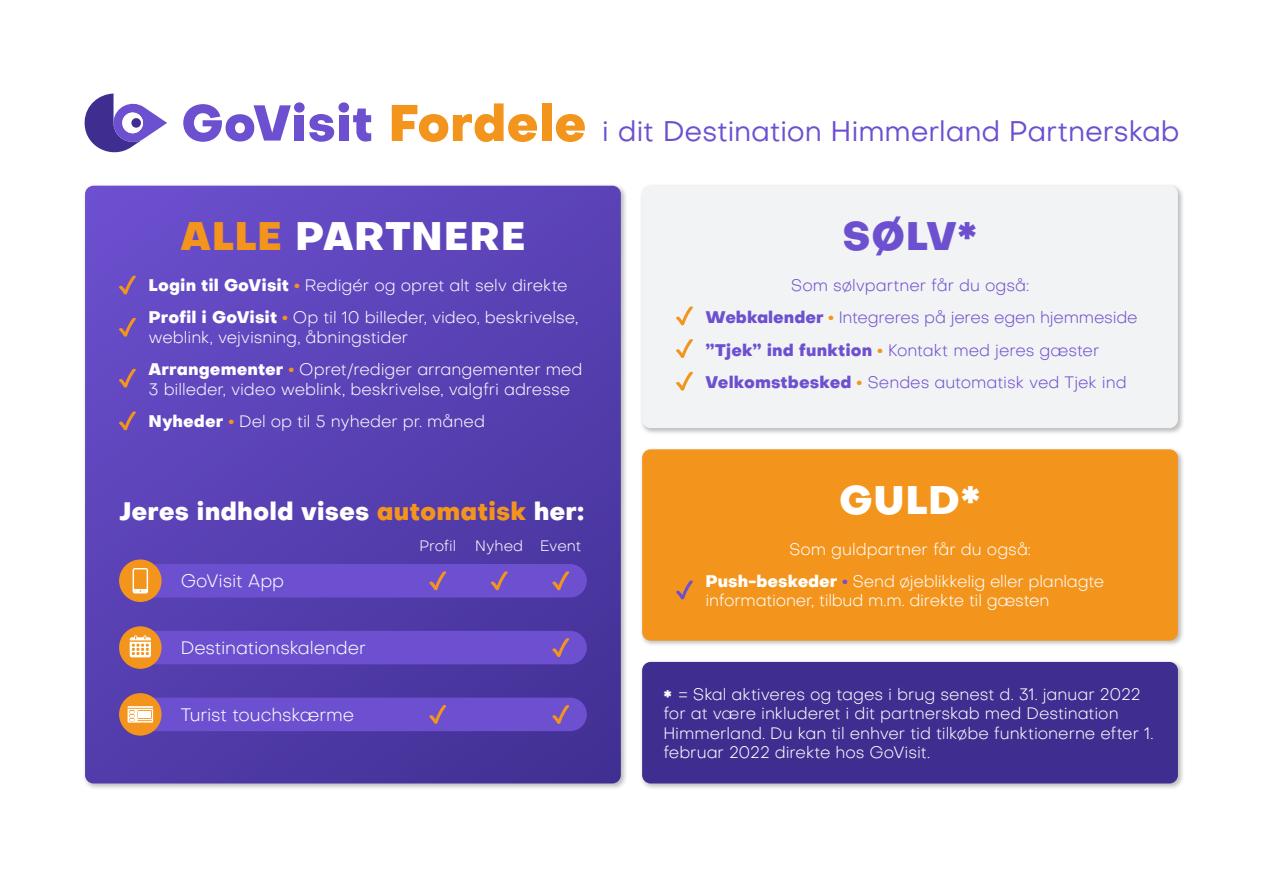
<style>
.page{position:relative;width:1263px;height:893px;background:#fff}
.page>*{position:absolute;margin:0;border:0;box-sizing:border-box;transform-origin:0 0}
.rubrik_hvid_m_extra{font:800 39px "Objectivity";letter-spacing:.015em;color:#fff}
.rubrik_hvid_m_extra-2{font:800 39px "Objectivity";color:#6d50d0}
.Rubrik_XL{font:28.2px "Objectivity";letter-spacing:-.005em;color:#6d50d0}
.mellemrubrik{font:800 24.75px "Objectivity";color:#fff}
.brød{font:300 18px "Objectivity";letter-spacing:-.01em;color:#fff}
.brød-2{font:300 16.5px/19.5px "Objectivity";letter-spacing:-.005em;color:#fff}
.brød-3{font:300 16.5px "Objectivity";letter-spacing:-.005em;color:#6d50d0}
.brød-4{font:800 16.5px "Objectivity";color:#fff}
.brød-5{font:300 15px "Objectivity";letter-spacing:-.005em;color:#fff}
.s1{font-weight:800;font-size:50.4px;color:#f3951d}
.s2{color:#f3951d}
.s3{font-weight:800}
.s4{font-weight:800;color:#f3951d}
.s5{font-weight:800;color:#6d50d0}
</style>
<div class="page">
<div style="left:82px;top:183px;width:545px;height:607px;background:#231f20;opacity:.3"></div>
<svg style="left:85px;top:186px;width:536px;height:597px;background:#5740b2"></svg>
<div style="left:639px;top:183px;width:545px;height:252px;background:#231f20;opacity:.3"></div>
<div style="left:642px;top:186px;width:536px;height:242px;background:#f2f3f4;border-radius:9px"></div>
<div style="left:639px;top:659px;width:545px;height:131px;background:#231f20;opacity:.3"></div>
<div style="left:642px;top:662px;width:536px;height:121px;background:#3f2e90;border-radius:9px"></div>
<div style="left:639px;top:447px;width:545px;height:201px;background:#231f20;opacity:.3"></div>
<div style="left:642px;top:449px;width:536px;height:192px;background:#f3951d;border-radius:9px"></div>
<svg style="left:119px;top:276px;width:17px;height:18px"></svg>
<svg style="left:676px;top:306px;width:17px;height:19px"></svg>
<svg style="left:676px;top:339px;width:17px;height:19px"></svg>
<svg style="left:676px;top:372px;width:17px;height:19px"></svg>
<svg style="left:119px;top:411px;width:17px;height:19px"></svg>
<svg style="left:119px;top:318px;width:17px;height:19px"></svg>
<svg style="left:119px;top:369px;width:17px;height:18px"></svg>
<div style="left:131px;top:564px;width:456px;height:33px;background:#6d50d0;border-radius:17px"></div>
<div style="left:131px;top:631px;width:456px;height:33px;background:#6d50d0;border-radius:17px"></div>
<div style="left:131px;top:698px;width:456px;height:33px;background:#6d50d0;border-radius:17px"></div>
<div style="left:119px;top:559px;width:43px;height:43px;background:#f3951d;border-radius:50%"></div>
<svg style="left:133px;top:568px;width:15px;height:25px"></svg>
<div style="left:119px;top:693px;width:43px;height:43px;background:#f3951d;border-radius:50%"></div>
<svg style="left:128px;top:706px;width:25px;height:17px"></svg>
<div style="left:138px;top:711px;width:13px;height:7px;background:#fff"></div>
<div style="left:119px;top:626px;width:43px;height:43px;background:#f3951d;border-radius:50%"></div>
<svg style="left:130px;top:635px;width:21px;height:22px"></svg>
<svg style="left:429px;top:571px;width:17px;height:19px"></svg>
<svg style="left:429px;top:705px;width:17px;height:19px"></svg>
<svg style="left:491px;top:571px;width:17px;height:19px"></svg>
<svg style="left:552px;top:571px;width:17px;height:19px"></svg>
<svg style="left:552px;top:638px;width:17px;height:19px"></svg>
<svg style="left:552px;top:705px;width:17px;height:19px"></svg>
<svg style="left:676px;top:581px;width:17px;height:18px"></svg>
<svg style="left:85px;top:94px;width:82px;height:59px"></svg>
<div style="left:131px;top:118px;width:10px;height:10px;background:#3f2e90;border-radius:50%"></div>
<svg style="left:183px;top:104px;width:108px;height:38px"></svg>
<div style="left:294px;top:102px;width:11px;height:11px;background:#6d50d0;border-radius:50%"></div>
<div style="left:295px;top:115px;width:9px;height:26px;background:#6d50d0"></div>
<svg style="left:309px;top:114px;width:25px;height:28px"></svg>
<div style="left:338px;top:102px;width:11px;height:11px;background:#6d50d0;border-radius:50%"></div>
<div style="left:339px;top:115px;width:9px;height:26px;background:#6d50d0"></div>
<svg style="left:353px;top:109px;width:18px;height:33px"></svg>
<p class="Rubrik_XL" style="left:388px;top:113px;width:793px"><span class="s1">Fordele</span> i dit Destination Himmerland Partnerskab</p>
<p class="rubrik_hvid_m_extra" style="left:181px;top:207px;width:346px"><span class="s2">ALLE</span> PARTNERE</p>
<p class="brød-2" style="left:149px;top:275px;width:421px"><span class="s3">Login til GoVisit</span> <span class="s4">•</span> Redigér og opret alt selv direkte</p>
<p class="brød-2" style="left:149px;top:308px;width:431px"><span class="s3">Profil i GoVisit</span> <span class="s4">•</span> Op til 10 billeder, video, beskrivelse, weblink, vejvisning, åbningstider</p>
<p class="brød-2" style="left:149px;top:359px;width:435px"><span class="s3">Arrangementer</span> <span class="s4">•</span> Opret/rediger arrangementer med<br>3 billeder, video weblink, beskrivelse, valgfri adresse</p>
<p class="brød-2" style="left:149px;top:411px;width:338px"><span class="s3">Nyheder</span> <span class="s4">•</span> Del op til 5 nyheder pr. måned</p>
<p class="mellemrubrik" style="left:119px;top:493px;width:467px">Jeres indhold vises <span class="s2">automatisk</span> her:</p>
<p class="brød" style="left:181px;top:569px;width:105px">GoVisit App</p>
<p class="brød" style="left:181px;top:636px;width:187px">Destinationskalender</p>
<p class="brød" style="left:181px;top:703px;width:175px">Turist touchskærme</p>
<p class="brød-5" style="left:419px;top:536px;width:38px">Profil</p>
<p class="brød-5" style="left:475px;top:536px;width:50px">Nyhed</p>
<p class="brød-5" style="left:540px;top:536px;width:43px">Event</p>
<p class="rubrik_hvid_m_extra-2" style="left:842px;top:207px;width:136px">SØLV*</p>
<p class="brød-3" style="left:791px;top:275px;width:240px">Som sølvpartner får du også:</p>
<p class="brød-3" style="left:706px;top:307px;width:433px"><span class="s3">Webkalender</span> <span class="s4">•</span> Integreres på jeres egen hjemmeside</p>
<p class="brød-3" style="left:706px;top:339px;width:395px"><span class="s3">”Tjek” ind funktion</span> <span class="s4">•</span> Kontakt med jeres gæster</p>
<p class="brød-3" style="left:706px;top:371px;width:423px"><span class="s3">Velkomstbesked</span> <span class="s4">•</span> Sendes automatisk ved Tjek ind</p>
<p class="rubrik_hvid_m_extra" style="left:839px;top:470px;width:143px">GULD*</p>
<p class="brød-2" style="left:789px;top:539px;width:243px">Som guldpartner får du også:</p>
<p class="brød-2" style="left:706px;top:571px;width:400px"><span class="s3">Push-beskeder</span> <span class="s5">•</span> Send øjeblikkelig eller planlagte informationer, tilbud m.m. direkte til gæsten</p>
<p class="brød-2" style="left:663px;top:684px;width:491px;text-indent:15px">= Skal aktiveres og tages i brug senest d. 31. januar 2022 for at være inkluderet i dit partnerskab med Destination Himmerland. Du kan til enhver tid tilkøbe funktionerne efter 1. februar 2022 direkte hos GoVisit.</p>
<p class="brød-4" style="left:663px;top:684px;width:10px">*</p>
</div>
